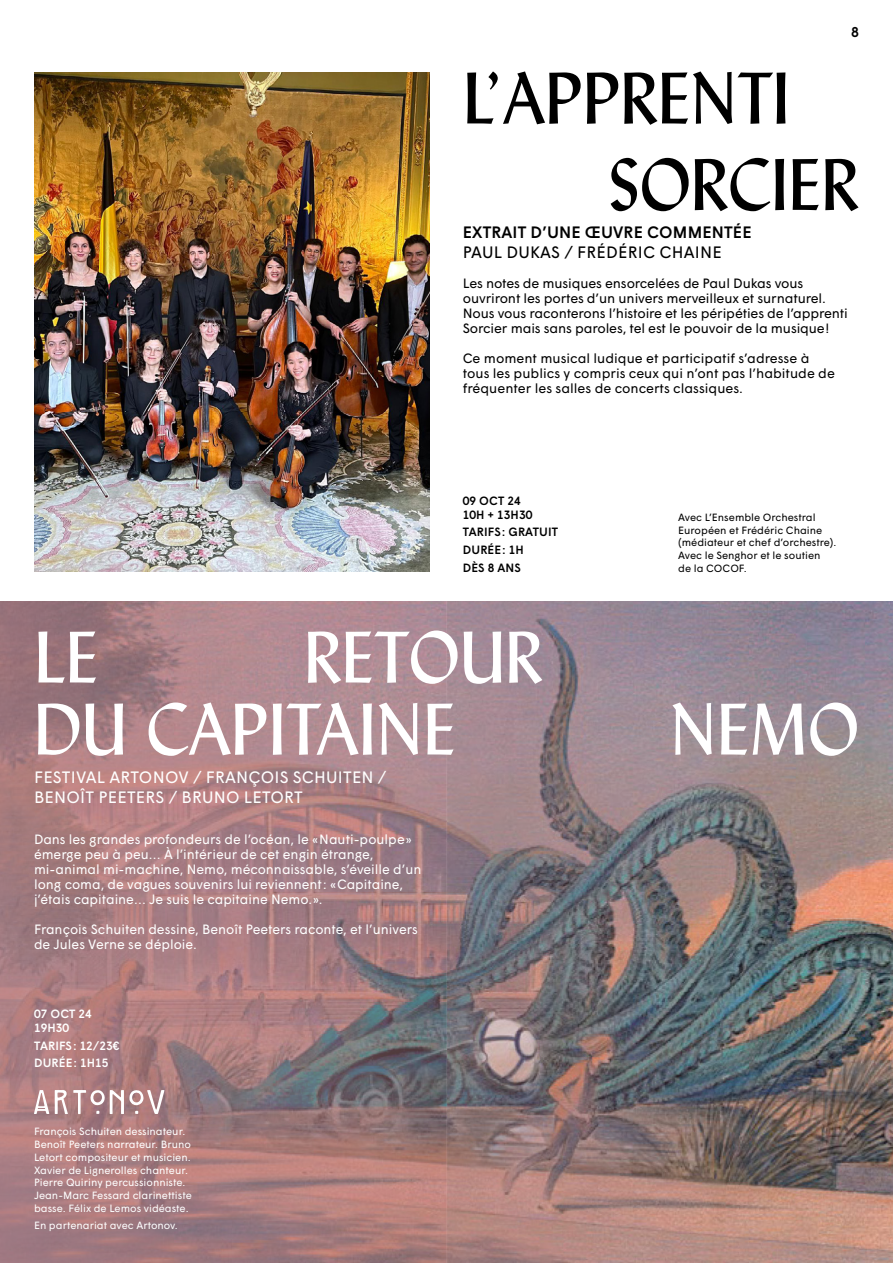
<style>
.page{position:relative;width:893px;height:1263px;background:#fff}
.page>*{position:absolute;margin:0;border:0;box-sizing:border-box;transform-origin:0 0}
.t1{font:72px/72px "Lydian BT";color:#fff}
.t2{font:72px/86.4px "Lydian BT";color:#000}
.t3{font:16.5px/19.8px "Wigrum";letter-spacing:.01em;color:#fff}
.t4{font:500 16.5px "Wigrum";letter-spacing:.01em;color:#000}
.t5{font:16.5px "Wigrum";letter-spacing:.01em;color:#000}
.t6{font:500 14.25px "Wigrum";color:#000}
.t7{font:13.5px/15px "Wigrum";letter-spacing:-.01em;color:#000}
.t8{font:13.5px/15px "Wigrum";color:#fff}
.t9{font:500 12px/17.7px "Wigrum";letter-spacing:.005em;color:#000}
.t10{font:500 12px/13.5px "Wigrum";letter-spacing:.005em;color:#fff}
.t11{font:10.5px/12.8px "Wigrum";color:#fff}
.t12{font:10.5px/12.8px "Wigrum";color:#000}
</style>
<div class="page">
<img style="left:0;top:602px;width:893px;height:661px">
<img style="left:34px;top:72px;width:395px;height:500px">
<svg style="left:34px;top:1090px;width:15px;height:24px"></svg>
<svg style="left:55px;top:1090px;width:109px;height:24px"></svg>
<p class="t6" style="left:851px;top:21px;width:9px">8</p>
<h1 class="t2" style="left:609px;top:53px;width:252px;text-indent:-146px">L’APPRENTI<br>SORCIER</h1>
<p class="t4" style="left:463px;top:220px;width:290px">EXTRAIT D’UNE ŒUVRE COMMENTÉE</p>
<p class="t5" style="left:463px;top:240px;width:260px">PAUL DUKAS / FRÉDÉRIC CHAINE</p>
<p class="t7" style="left:463px;top:275px;width:387px">Les notes de musiques ensorcelées de Paul Dukas vous ouvriront les portes d’un univers merveilleux et surnaturel.<br>Nous vous raconterons l’histoire et les péripéties de l’apprenti Sorcier mais sans paroles, tel est le pouvoir de la musique !</p>
<p class="t7" style="left:463px;top:350px;width:374px">Ce moment musical ludique et participatif s’adresse à tous les publics y compris ceux qui n’ont pas l’habitude de fréquenter les salles de concerts classiques.</p>
<p class="t9" style="left:463px;top:493px;width:71px;line-height:13.5px">09 OCT 24<br>10H + 13H30</p>
<p class="t9" style="left:463px;top:522px;width:97px">TARIFS : GRATUIT<br>DURÉE : 1H<br>DÈS 8 ANS</p>
<h1 class="t1" style="left:34px;top:620px;width:510px;text-indent:270px">RETOUR<br>DU CAPITAINE</h1>
<h1 class="t1" style="left:34px;top:620px;width:66px">LE</h1>
<p class="t3" style="left:34px;top:766px;width:354px">FESTIVAL ARTONOV / FRANÇOIS SCHUITEN /<br>BENOÎT PEETERS / BRUNO LETORT</p>
<p class="t8" style="left:34px;top:831px;width:389px">Dans les grandes profondeurs de l’océan, le « Nauti-poulpe » émerge peu à peu… À l’intérieur de cet engin étrange, mi-animal mi-machine, Nemo, méconnaissable, s’éveille d’un long coma, de vagues souvenirs lui reviennent : « Capitaine, j’étais capitaine… Je suis le capitaine Nemo. ».</p>
<p class="t8" style="left:34px;top:921px;width:385px">François Schuiten dessine, Benoît Peeters raconte, et l’univers de Jules Verne se déploie.</p>
<p class="t10" style="left:34px;top:1006px;width:59px">07 OCT 24<br>19H30</p>
<p class="t10" style="left:34px;top:1036px;width:87px;line-height:17.7px">TARIFS : 12/23€<br>DURÉE : 1H15</p>
<p class="t11" style="left:34px;top:1124px;width:159px">François Schuiten dessinateur.<br>Benoît Peeters narrateur. Bruno Letort compositeur et musicien.<br>Xavier de Lignerolles chanteur.<br>Pierre Quiriny percussionniste.<br>Jean-Marc Fessard clarinettiste basse. Félix de Lemos vidéaste.</p>
<p class="t11" style="left:34px;top:1218px;width:145px">En partenariat avec Artonov.</p>
<p class="t12" style="left:678px;top:510px;width:160px">Avec L’Ensemble Orchestral<br>Européen et Frédéric Chaine (médiateur et chef d’orchestre).<br>Avec le Senghor et le soutien<br>de la COCOF.</p>
<h1 class="t1" style="left:670px;top:692px;width:190px">NEMO</h1>
</div>
